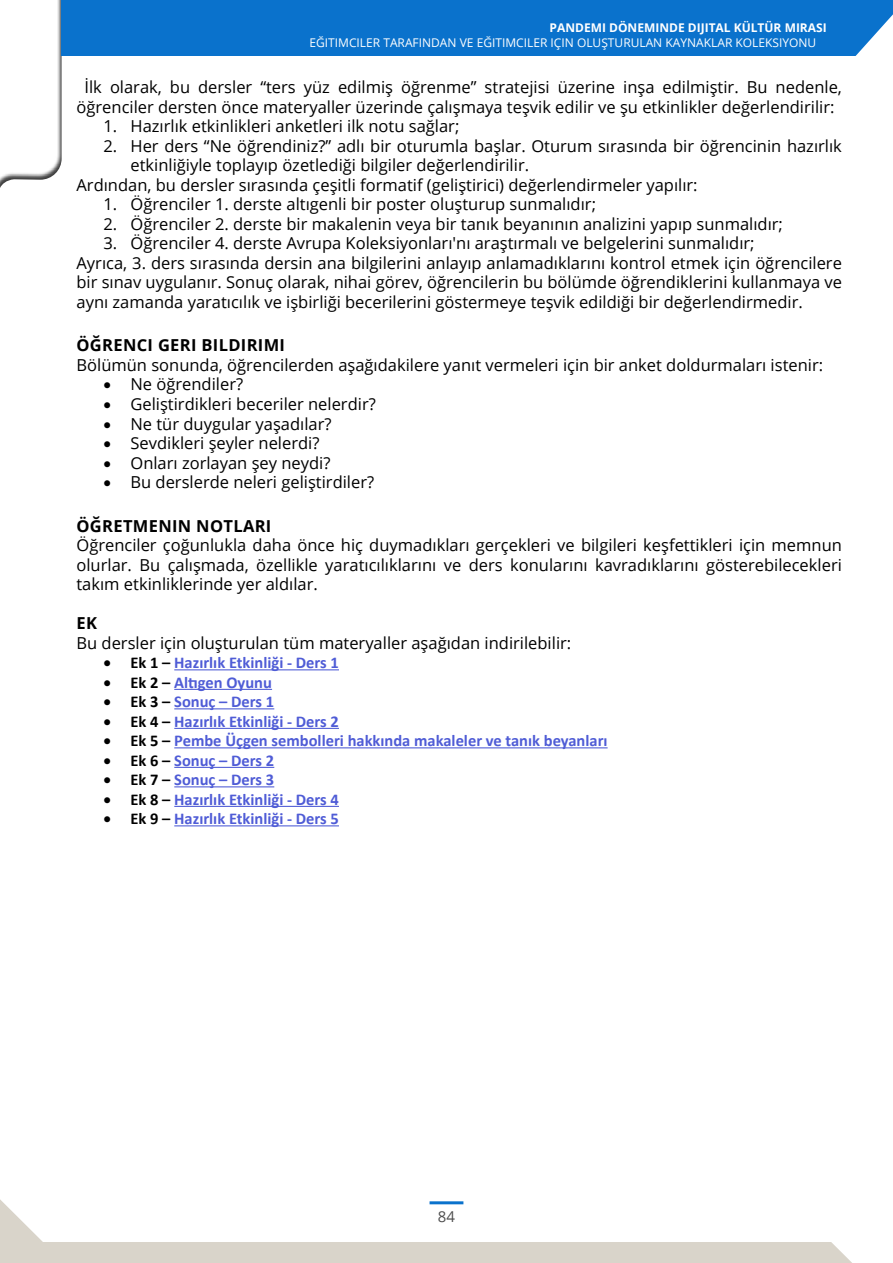
<style>
.page{position:relative;width:893px;height:1263px;background:#fff}
.page>*{position:absolute;margin:0;border:0;box-sizing:border-box;transform-origin:0 0}
.t1{font:16.5px/19.5px "Open Sans";color:#000;text-align:center}
.t2{font:700 16.5px "Calibri";color:#4f5cd6}
.t3{font:700 16.5px "Open Sans";letter-spacing:.02em;color:#000}
.t4{font:15px "Open Sans";color:#4d4d4d}
.t5{font:12px "Open Sans";color:#fff}
.t6{font:700 12px "Open Sans";color:#fff}
.s1{color:#000}
</style>
<div class="page">
<hr style="left:174px;top:669px;width:165px;height:1px;background:#4f5cd6">
<hr style="left:174px;top:689px;width:98px;height:1px;background:#4f5cd6">
<hr style="left:174px;top:708px;width:100px;height:1px;background:#4f5cd6">
<hr style="left:174px;top:728px;width:165px;height:1px;background:#4f5cd6">
<hr style="left:174px;top:747px;width:434px;height:1px;background:#4f5cd6">
<hr style="left:174px;top:767px;width:100px;height:1px;background:#4f5cd6">
<hr style="left:174px;top:786px;width:100px;height:1px;background:#4f5cd6">
<hr style="left:174px;top:806px;width:165px;height:1px;background:#4f5cd6">
<hr style="left:174px;top:825px;width:165px;height:1px;background:#4f5cd6">
<div style="left:0;top:0;width:75px;height:207px;background:#000;opacity:.75"></div>
<div style="left:62px;top:0;width:831px;height:56px;background:#0a72cc"></div>
<div style="left:0;top:1242px;width:893px;height:21px;background:#d9d4ca"></div>
<svg style="left:855px;top:14px;width:38px;height:42px"></svg>
<svg style="left:831px;top:1242px;width:62px;height:21px"></svg>
<hr style="left:430px;top:1201px;width:33px;height:3px;background:#0a72cc">
<svg style="left:0;top:1199px;width:43px;height:43px"></svg>
<p class="t6" style="left:550px;top:19px;width:279px">PANDEMI DÖNEMINDE DIJITAL KÜLTÜR MIRASI</p>
<p class="t5" style="left:309px;top:34px;width:508px">EĞITIMCILER TARAFINDAN VE EĞITIMCILER IÇIN OLUŞTURULAN KAYNAKLAR KOLEKSIYONU</p>
<p class="t1" style="left:77px;top:77px;width:767px">İlk olarak, bu dersler “ters yüz edilmiş öğrenme” stratejisi üzerine inşa edilmiştir. Bu nedenle, öğrenciler dersten önce materyaller üzerinde çalışmaya teşvik edilir ve şu etkinlikler değerlendirilir:</p>
<p class="t1" style="left:104px;top:116px;width:357px">1. Hazırlık etkinlikleri anketleri ilk notu sağlar;</p>
<p class="t1" style="left:104px;top:136px;width:740px">2. Her ders “Ne öğrendiniz?” adlı bir oturumla başlar. Oturum sırasında bir öğrencinin hazırlık</p>
<p class="t1" style="left:131px;top:155px;width:400px">etkinliğiyle toplayıp özetlediği bilgiler değerlendirilir.</p>
<p class="t1" style="left:77px;top:175px;width:623px">Ardından, bu dersler sırasında çeşitli formatif (geliştirici) değerlendirmeler yapılır:</p>
<p class="t1" style="left:104px;top:194px;width:494px">1. Öğrenciler 1. derste altıgenli bir poster oluşturup sunmalıdır;</p>
<p class="t1" style="left:104px;top:214px;width:681px">2. Öğrenciler 2. derste bir makalenin veya bir tanık beyanının analizini yapıp sunmalıdır;</p>
<p class="t1" style="left:77px;top:233px;width:767px;text-align:left;text-indent:27px">3. Öğrenciler 4. derste Avrupa Koleksiyonları'nı araştırmalı ve belgelerini sunmalıdır;<br>Ayrıca, 3. ders sırasında dersin ana bilgilerini anlayıp anlamadıklarını kontrol etmek için öğrencilere bir sınav uygulanır. Sonuç olarak, nihai görev, öğrencilerin bu bölümde öğrendiklerini kullanmaya ve aynı zamanda yaratıcılık ve işbirliği becerilerini göstermeye teşvik edildiği bir değerlendirmedir.</p>
<p class="t3" style="left:77px;top:334px;width:210px">ÖĞRENCI GERI BILDIRIMI</p>
<p class="t1" style="left:77px;top:355px;width:748px">Bölümün sonunda, öğrencilerden aşağıdakilere yanıt vermeleri için bir anket doldurmaları istenir:</p>
<p class="t1" style="left:103px;top:374px;width:141px">• Ne öğrendiler?</p>
<p class="t1" style="left:103px;top:394px;width:274px">• Geliştirdikleri beceriler nelerdir?</p>
<p class="t1" style="left:103px;top:413px;width:230px">• Ne tür duygular yaşadılar?</p>
<p class="t1" style="left:103px;top:433px;width:217px">• Sevdikleri şeyler nelerdi?</p>
<p class="t1" style="left:103px;top:452px;width:229px">• Onları zorlayan şey neydi?</p>
<p class="t1" style="left:103px;top:472px;width:272px">• Bu derslerde neleri geliştirdiler?</p>
<p class="t3" style="left:76px;top:514px;width:196px">ÖĞRETMENIN NOTLARI</p>
<p class="t1" style="left:76px;top:535px;width:767px;text-align:justify">Öğrenciler çoğunlukla daha önce hiç duymadıkları gerçekleri ve bilgileri keşfettikleri için memnun olurlar. Bu çalışmada, özellikle yaratıcılıklarını ve ders konularını kavradıklarını gösterebilecekleri takım etkinliklerinde yer aldılar.</p>
<p class="t3" style="left:76px;top:611px;width:22px">EK</p>
<p class="t1" style="left:76px;top:632px;width:496px">Bu dersler için oluşturulan tüm materyaller aşağıdan indirilebilir:</p>
<p class="t2" style="left:103px;top:651px;width:237px"><span class="s1">• Ek 1 –</span> Hazırlık Etkinliği - Ders 1</p>
<p class="t2" style="left:103px;top:670px;width:170px"><span class="s1">• Ek 2 –</span> Altıgen Oyunu</p>
<p class="t2" style="left:103px;top:690px;width:172px"><span class="s1">• Ek 3 –</span> Sonuç – Ders 1</p>
<p class="t2" style="left:103px;top:709px;width:237px"><span class="s1">• Ek 4 –</span> Hazırlık Etkinliği - Ders 2</p>
<p class="t2" style="left:103px;top:729px;width:506px"><span class="s1">• Ek 5 –</span> Pembe Üçgen sembolleri hakkında makaleler ve tanık beyanları</p>
<p class="t2" style="left:103px;top:748px;width:172px"><span class="s1">• Ek 6 –</span> Sonuç – Ders 2</p>
<p class="t2" style="left:103px;top:768px;width:172px"><span class="s1">• Ek 7 –</span> Sonuç – Ders 3</p>
<p class="t2" style="left:103px;top:787px;width:237px"><span class="s1">• Ek 8 –</span> Hazırlık Etkinliği - Ders 4</p>
<p class="t2" style="left:103px;top:807px;width:237px"><span class="s1">• Ek 9 –</span> Hazırlık Etkinliği - Ders 5</p>
<p class="t4" style="left:438px;top:1206px;width:19px">84</p>
</div>
